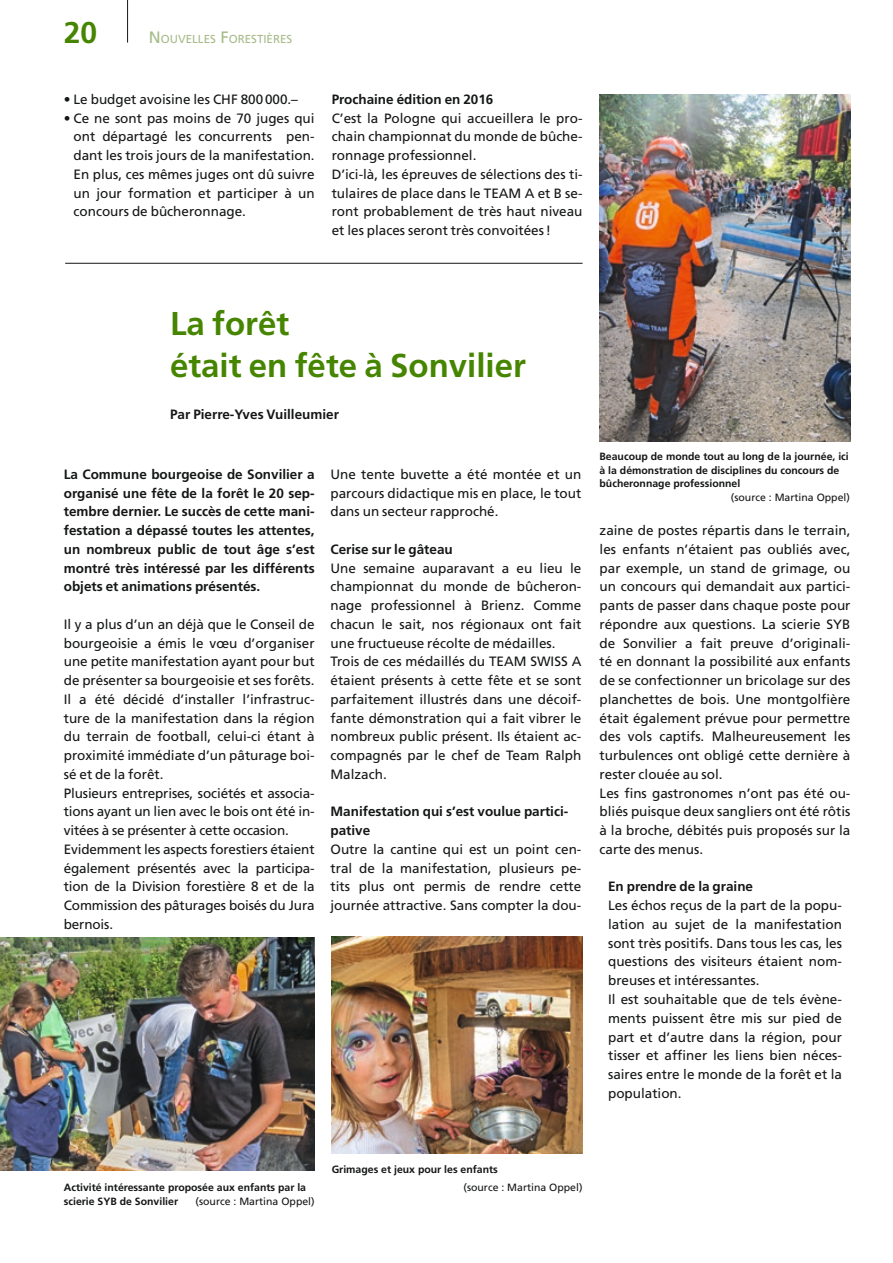
<style>
.page{position:relative;width:893px;height:1263px;background:#fff}
.page>*{position:absolute;margin:0;border:0;box-sizing:border-box;transform-origin:0 0}
.t1{font:700 33px/42px "Frutiger LT";color:#468500}
.t2{font:700 30px "Frutiger LT";color:#468500}
.t3{font:13.5px/18.8px "Frutiger LT";color:#151616}
.t4{font:700 13.5px/18.8px "Frutiger LT";color:#151616;text-align:justify}
.t5{font:11.55px "Frutiger LT";color:#a6bb88}
.t6{font:700 10.5px/13.5px "Frutiger LT";color:#151616}
.t7{font:10.5px "Frutiger LT";color:#151616}
.s1{font-size:16.5px}
</style>
<div class="page">
<hr style="left:127px;top:0;width:1px;height:43px;background:#151616">
<img style="left:332px;top:937px;width:251px;height:216px">
<img style="left:0;top:937px;width:315px;height:234px">
<img style="left:600px;top:94px;width:250px;height:348px">
<hr style="left:65px;top:263px;width:518px;height:1px;background:#151616">
<h2 class="t2" style="left:64px;top:14px;width:35px">20</h2>
<p class="t5" style="left:149px;top:32px;width:145px"><span class="s1">N</span>OUVELLES <span class="s1">F</span>ORESTIÈRES</p>
<p class="t3" style="left:64px;top:90px;width:236px">• Le budget avoisine les CHF 800000.–</p>
<p class="t3" style="left:74px;top:109px;width:243px;text-align:justify;text-indent:-10px">• Ce ne sont pas moins de 70 juges qui ont départagé les concurrents pen&shy;dant les trois jours de la manifestation.<br>En plus, ces mêmes juges ont dû suivre un jour formation et participer à un concours de bûcheronnage.</p>
<p class="t4" style="left:332px;top:90px;width:163px">Prochaine édition en 2016</p>
<p class="t3" style="left:332px;top:109px;width:252px">C’est la Pologne qui accueillera le pro&shy;chain championnat du monde de bûche&shy;ronnage professionnel.<br>D’ici-là, les épreuves de sélections des ti&shy;tulaires de place dans le TEAM A et B se&shy;ront probablement de très haut niveau et les places seront très convoitées!</p>
<h1 class="t1" style="left:170px;top:303px;width:357px">La forêt<br>était en fête à Sonvilier</h1>
<p class="t4" style="left:170px;top:405px;width:170px">Par Pierre-Yves Vuilleumier</p>
<p class="t4" style="left:64px;top:465px;width:252px">La Commune bourgeoise de Sonvilier a organisé une fête de la forêt le 20 sep&shy;tembre dernier. Le succès de cette mani&shy;festation a dépassé toutes les attentes, un nombreux public de tout âge s’est montré très intéressé par les différents objets et animations présentés.</p>
<p class="t3" style="left:64px;top:615px;width:252px">Il y a plus d’un an déjà que le Conseil de bourgeoisie a émis le vœu d’organiser une petite manifestation ayant pour but de présenter sa bourgeoisie et ses forêts.<br>Il a été décidé d’installer l’infrastruc&shy;ture de la manifestation dans la région du terrain de football, celui-ci étant à proximité immédiate d’un pâturage boi&shy;sé et de la forêt.<br>Plusieurs entreprises, sociétés et associa&shy;tions ayant un lien avec le bois ont été in&shy;vitées à se présenter à cette occasion.<br>Evidemment les aspects forestiers étaient également présentés avec la participa&shy;tion de la Division forestière 8 et de la Commission des pâturages boisés du Jura bernois.</p>
<p class="t3" style="left:330px;top:465px;width:252px;text-align:justify">Une tente buvette a été montée et un parcours didactique mis en place, le tout dans un secteur rapproché.</p>
<p class="t4" style="left:330px;top:540px;width:124px">Cerise sur le gâteau</p>
<p class="t3" style="left:330px;top:559px;width:252px">Une semaine auparavant a eu lieu le championnat du monde de bûcheron&shy;nage professionnel à Brienz. Comme chacun le sait, nos régionaux ont fait une fructueuse récolte de médailles.<br>Trois de ces médaillés du TEAM SWISS A étaient présents à cette fête et se sont parfaitement illustrés dans une décoif&shy;fante démonstration qui a fait vibrer le nombreux public présent. Ils étaient ac&shy;compagnés par le chef de Team Ralph Malzach.</p>
<p class="t4" style="left:330px;top:802px;width:239px">Manifestation qui s’est voulue partici&shy;pative</p>
<p class="t3" style="left:330px;top:840px;width:252px;text-align:justify">Outre la cantine qui est un point cen&shy;tral de la manifestation, plusieurs pe&shy;tits plus ont permis de rendre cette journée attractive. Sans compter la dou-</p>
<p class="t6" style="left:600px;top:450px;width:251px">Beaucoup de monde tout au long de la journée, ici à la démonstration de disciplines du concours de bûcheronnage professionnel</p>
<p class="t7" style="left:731px;top:491px;width:121px">(source : Martina Oppel)</p>
<p class="t3" style="left:600px;top:521px;width:252px">zaine de postes répartis dans le terrain, les enfants n’étaient pas oubliés avec, par exemple, un stand de grimage, ou un concours qui demandait aux partici&shy;pants de passer dans chaque poste pour répondre aux questions. La scierie SYB de Sonvilier a fait preuve d’originali&shy;té en donnant la possibilité aux enfants de se confectionner un bricolage sur des planchettes de bois. Une montgolfière était également prévue pour permettre des vols captifs. Malheureusement les turbulences ont obligé cette dernière à rester clouée au sol.<br>Les fins gastronomes n’ont pas été ou&shy;bliés puisque deux sangliers ont été rôtis à la broche, débités puis proposés sur la carte des menus.</p>
<p class="t4" style="left:608px;top:877px;width:147px">En prendre de la graine</p>
<p class="t3" style="left:608px;top:896px;width:235px">Les échos reçus de la part de la popu&shy;lation au sujet de la manifestation sont très positifs. Dans tous les cas, les questions des visiteurs étaient nom&shy;breuses et intéressantes.<br>Il est souhaitable que de tels évène&shy;ments puissent être mis sur pied de part et d’autre dans la région, pour tisser et affiner les liens bien néces&shy;saires entre le monde de la forêt et la population.</p>
<p class="t6" style="left:332px;top:1162px;width:168px">Grimages et jeux pour les enfants</p>
<p class="t6" style="left:64px;top:1181px;width:244px">Activité intéressante proposée aux enfants par la</p>
<p class="t7" style="left:464px;top:1181px;width:121px">(source : Martina Oppel)</p>
<p class="t6" style="left:64px;top:1194px;width:116px">scierie SYB de Sonvilier</p>
<p class="t7" style="left:196px;top:1195px;width:121px">(source : Martina Oppel)</p>
</div>
